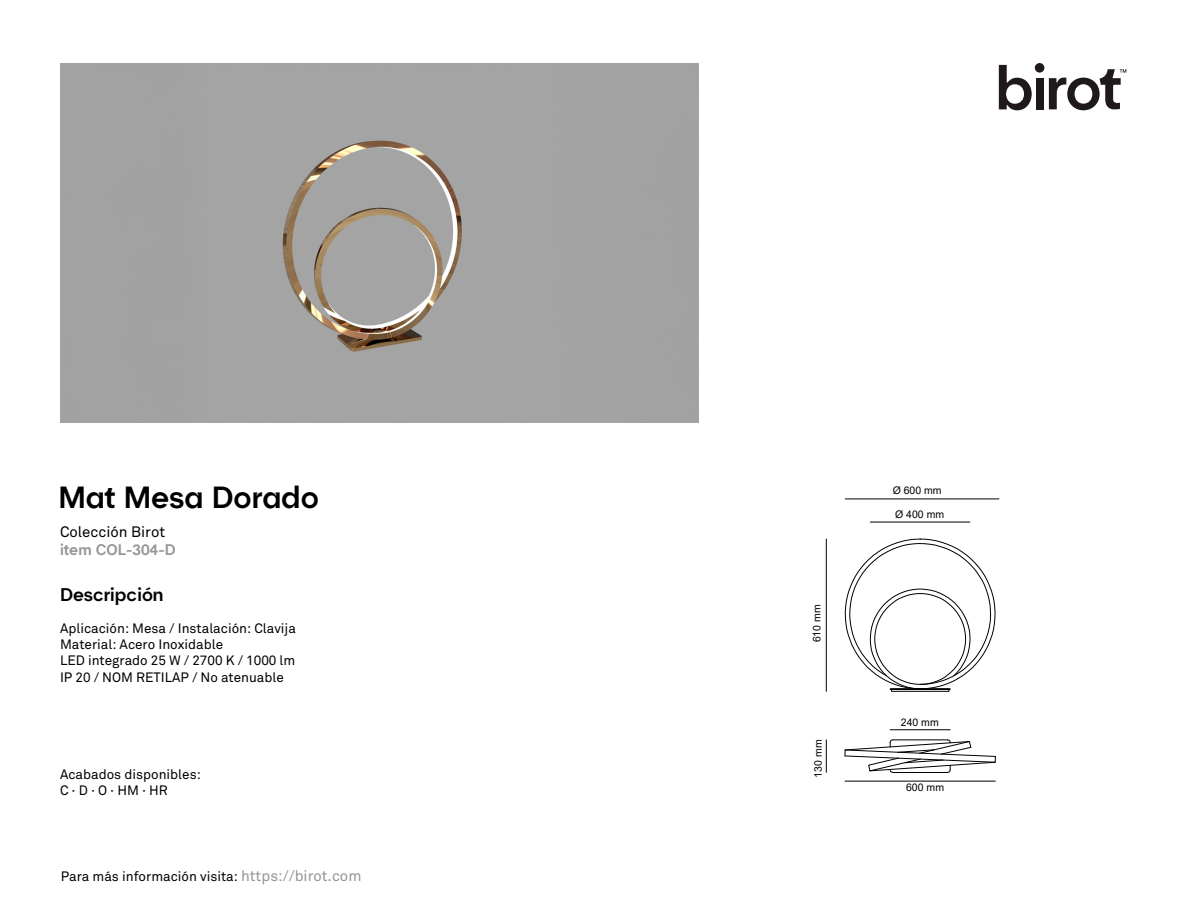
<style>
.page{position:relative;width:1188px;height:918px;background:#fff}
.page>*{position:absolute;margin:0;border:0;box-sizing:border-box;transform-origin:0 0}
.t1{font:500 30px "Hotel";color:#000}
.t2{font:500 18px "Hotel";color:#000}
.t3{font:15px "Akkurat";color:#000}
.t4{font:500 15px "Hotel";color:#939598}
.t5{font:13.5px/16.2px "Akkurat";color:#000}
.t6{font:10.5px "Arial";color:#000}
.s1{font-size:15px;color:#939598}
</style>
<div class="page">
<svg style="left:999px;top:65px;width:33px;height:45px"></svg>
<div style="left:1036px;top:78px;width:8px;height:31px;background:#1f191a"></div>
<div style="left:1035px;top:63px;width:9px;height:10px;background:#1f191a;border-radius:50%"></div>
<svg style="left:1049px;top:69px;width:77px;height:41px"></svg>
<svg style="left:845px;top:739px;width:151px;height:34px"></svg>
<hr style="left:826px;top:740px;width:1px;height:32px;background:#000">
<hr style="left:890px;top:730px;width:60px;height:1px;background:#000">
<hr style="left:845px;top:781px;width:150px;height:1px;background:#000">
<div style="left:890px;top:689px;width:60px;height:1px;border:1px solid #000"></div>
<div style="left:891px;top:689px;width:58px;height:3px;border:1px solid #000"></div>
<hr style="left:826px;top:539px;width:1px;height:152px;background:#000">
<hr style="left:870px;top:522px;width:100px;height:1px;background:#000">
<hr style="left:845px;top:499px;width:154px;height:1px;background:#000">
<svg style="left:845px;top:539px;width:150px;height:150px"></svg>
<div style="left:60px;top:63px;width:639px;height:359px;background:#a4a4a4"></div>
<h1 class="t1" style="left:59px;top:479px;width:262px">Mat Mesa Dorado</h1>
<p class="t3" style="left:60px;top:523px;width:107px">Colección Birot</p>
<p class="t4" style="left:60px;top:540px;width:117px">item COL-304-D</p>
<h2 class="t2" style="left:60px;top:583px;width:105px">Descripción</h2>
<p class="t5" style="left:60px;top:621px;width:237px">Aplicación: Mesa / Instalación: Clavija Material: Acero Inoxidable<br>LED integrado 25 W / 2700 K / 1000 lm IP 20 / NOM RETILAP / No atenuable</p>
<p class="t5" style="left:60px;top:766px;width:142px">Acabados disponibles:<br>C · D · O · HM · HR</p>
<p class="t5" style="left:61px;top:868px;width:302px">Para más información visita: <span class="s1">https://birot.com</span></p>
<p class="t6" style="left:810px;top:642px;width:39px;rotate:-90deg">610 mm</p>
<p class="t6" style="left:811px;top:778px;width:39px;rotate:-90deg">130 mm</p>
<p class="t6" style="left:893px;top:483px;width:51px">Ø 600 mm</p>
<p class="t6" style="left:895px;top:507px;width:51px">Ø 400 mm</p>
<p class="t6" style="left:901px;top:715px;width:39px">240 mm</p>
<p class="t6" style="left:906px;top:780px;width:39px">600 mm</p>
</div>
